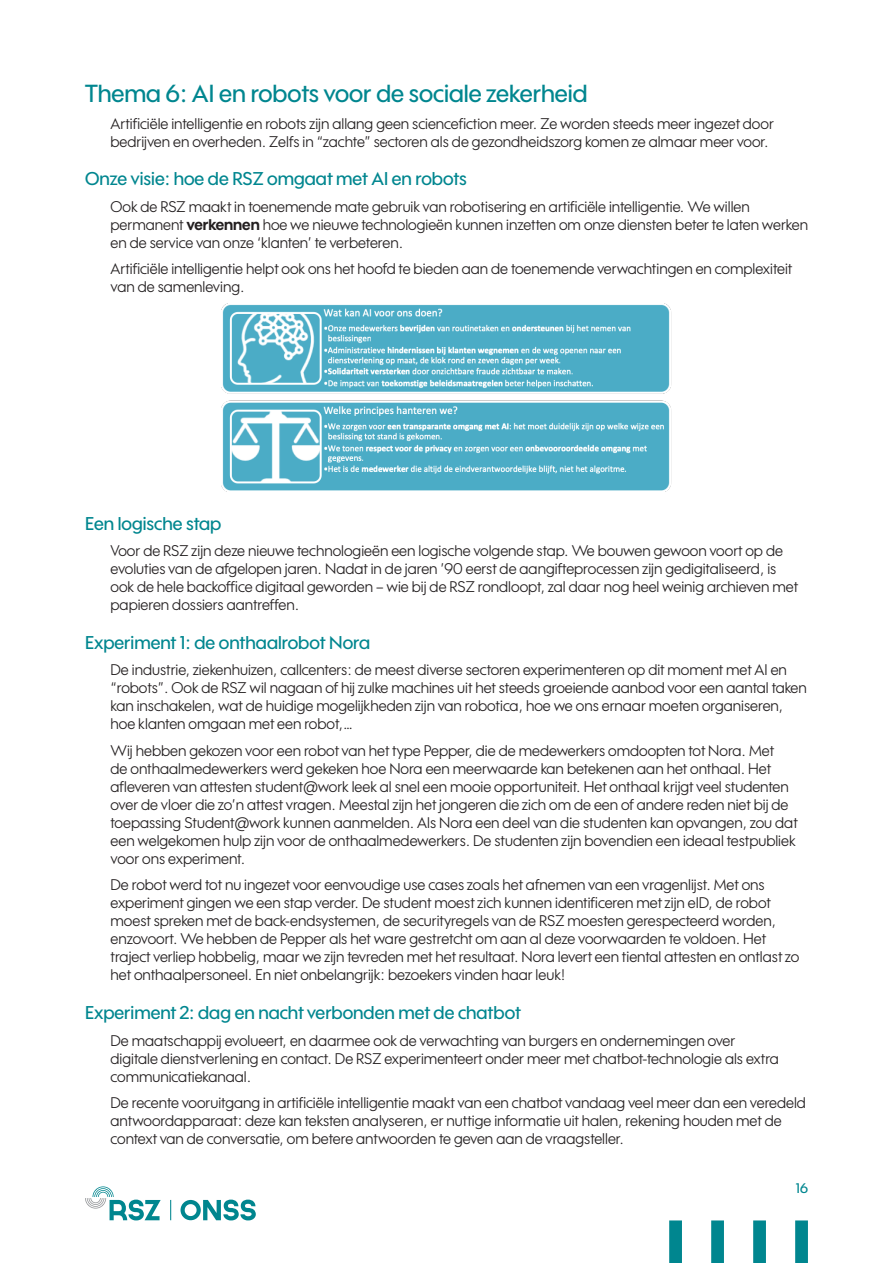
<style>
.page{position:relative;width:893px;height:1263px;background:#fff}
.page>*{position:absolute;margin:0;border:0;box-sizing:border-box;transform-origin:0 0}
.sous_titre{font:500 24px "Wes FY";color:#00868f}
.sous_titre_2{font:500 18px "Wes FY";color:#00868f}
.texte{font:15px/18px "Wes FY";color:#231f20}
.t1{font:500 13.5px "Wes FY";color:#00868f}
.s1{font-weight:700}
</style>
<div class="page">
<div style="left:795px;top:1220px;width:13px;height:43px;background:#00868f"></div>
<div style="left:753px;top:1220px;width:13px;height:43px;background:#00868f"></div>
<div style="left:711px;top:1220px;width:13px;height:43px;background:#00868f"></div>
<div style="left:669px;top:1220px;width:13px;height:43px;background:#00868f"></div>
<svg style="left:85px;top:1186px;width:76px;height:34px"></svg>
<svg style="left:181px;top:1199px;width:75px;height:21px"></svg>
<svg style="left:170px;top:1200px;width:1px;height:20px"></svg>
<img style="left:221px;top:304px;width:451px;height:187px">
<p class="sous_titre" style="left:85px;top:79px;width:504px">Thema 6: AI en robots voor de sociale zekerheid</p>
<p class="texte" style="left:111px;top:114px;width:665px">Artificiële intelligentie en robots zijn allang geen sciencefiction meer. Ze worden steeds meer ingezet door bedrijven en overheden. Zelfs in “zachte” sectoren als de gezondheidszorg komen ze almaar meer voor.</p>
<p class="sous_titre_2" style="left:85px;top:168px;width:383px">Onze visie: hoe de RSZ omgaat met AI en robots</p>
<p class="texte" style="left:111px;top:197px;width:699px">Ook de RSZ maakt in toenemende mate gebruik van robotisering en artificiële intelligentie. We willen permanent <span class="s1">verkennen</span> hoe we nieuwe technologieën kunnen inzetten om onze diensten beter te laten werken en de service van onze ‘klanten’ te verbeteren.</p>
<p class="texte" style="left:111px;top:260px;width:683px">Artificiële intelligentie helpt ook ons het hoofd te bieden aan de toenemende verwachtingen en complexiteit van de samenleving.</p>
<p class="sous_titre_2" style="left:85px;top:512px;width:138px">Een logische stap</p>
<p class="texte" style="left:111px;top:542px;width:689px">Voor de RSZ zijn deze nieuwe technologieën een logische volgende stap. We bouwen gewoon voort op de evoluties van de afgelopen jaren. Nadat in de jaren ’90 eerst de aangifteprocessen zijn gedigitaliseerd, is ook de hele backoffice digitaal geworden – wie bij de RSZ rondloopt, zal daar nog heel weinig archieven met papieren dossiers aantreffen.</p>
<p class="sous_titre_2" style="left:85px;top:631px;width:287px">Experiment 1: de onthaalrobot Nora</p>
<p class="texte" style="left:111px;top:661px;width:698px">De industrie, ziekenhuizen, callcenters: de meest diverse sectoren experimenteren op dit moment met AI en “robots”. Ook de RSZ wil nagaan of hij zulke machines uit het steeds groeiende aanbod voor een aantal taken kan inschakelen, wat de huidige mogelijkheden zijn van robotica, hoe we ons ernaar moeten organiseren, hoe klanten omgaan met een robot,…</p>
<p class="texte" style="left:111px;top:741px;width:689px">Wij hebben gekozen voor een robot van het type Pepper, die de medewerkers omdoopten tot Nora. Met<br>de onthaalmedewerkers werd gekeken hoe Nora een meerwaarde kan betekenen aan het onthaal. Het afleveren van attesten student@work leek al snel een mooie opportuniteit. Het onthaal krijgt veel studenten over de vloer die zo’n attest vragen. Meestal zijn het jongeren die zich om de een of andere reden niet bij de toepassing Student@work kunnen aanmelden. Als Nora een deel van die studenten kan opvangen, zou dat een welgekomen hulp zijn voor de onthaalmedewerkers. De studenten zijn bovendien een ideaal testpubliek voor ons experiment.</p>
<p class="texte" style="left:111px;top:876px;width:690px">De robot werd tot nu ingezet voor eenvoudige use cases zoals het afnemen van een vragenlijst. Met ons experiment gingen we een stap verder. De student moest zich kunnen identificeren met zijn eID, de robot moest spreken met de back-endsystemen, de securityregels van de RSZ moesten gerespecteerd worden, enzovoort. We hebben de Pepper als het ware gestretcht om aan al deze voorwaarden te voldoen. Het traject verliep hobbelig, maar we zijn tevreden met het resultaat. Nora levert een tiental attesten en ontlast zo het onthaalpersoneel. En niet onbelangrijk: bezoekers vinden haar leuk!</p>
<p class="sous_titre_2" style="left:85px;top:1001px;width:438px">Experiment 2: dag en nacht verbonden met de chatbot</p>
<p class="texte" style="left:111px;top:1031px;width:670px">De maatschappij evolueert, en daarmee ook de verwachting van burgers en ondernemingen over digitale dienstverlening en contact. De RSZ experimenteert onder meer met chatbot-technologie als extra communicatiekanaal.</p>
<p class="texte" style="left:111px;top:1093px;width:697px">De recente vooruitgang in artificiële intelligentie maakt van een chatbot vandaag veel meer dan een veredeld antwoordapparaat: deze kan teksten analyseren, er nuttige informatie uit halen, rekening houden met de context van de conversatie, om betere antwoorden te geven aan de vraagsteller.</p>
<p class="t1" style="left:796px;top:1180px;width:14px">16</p>
</div>
